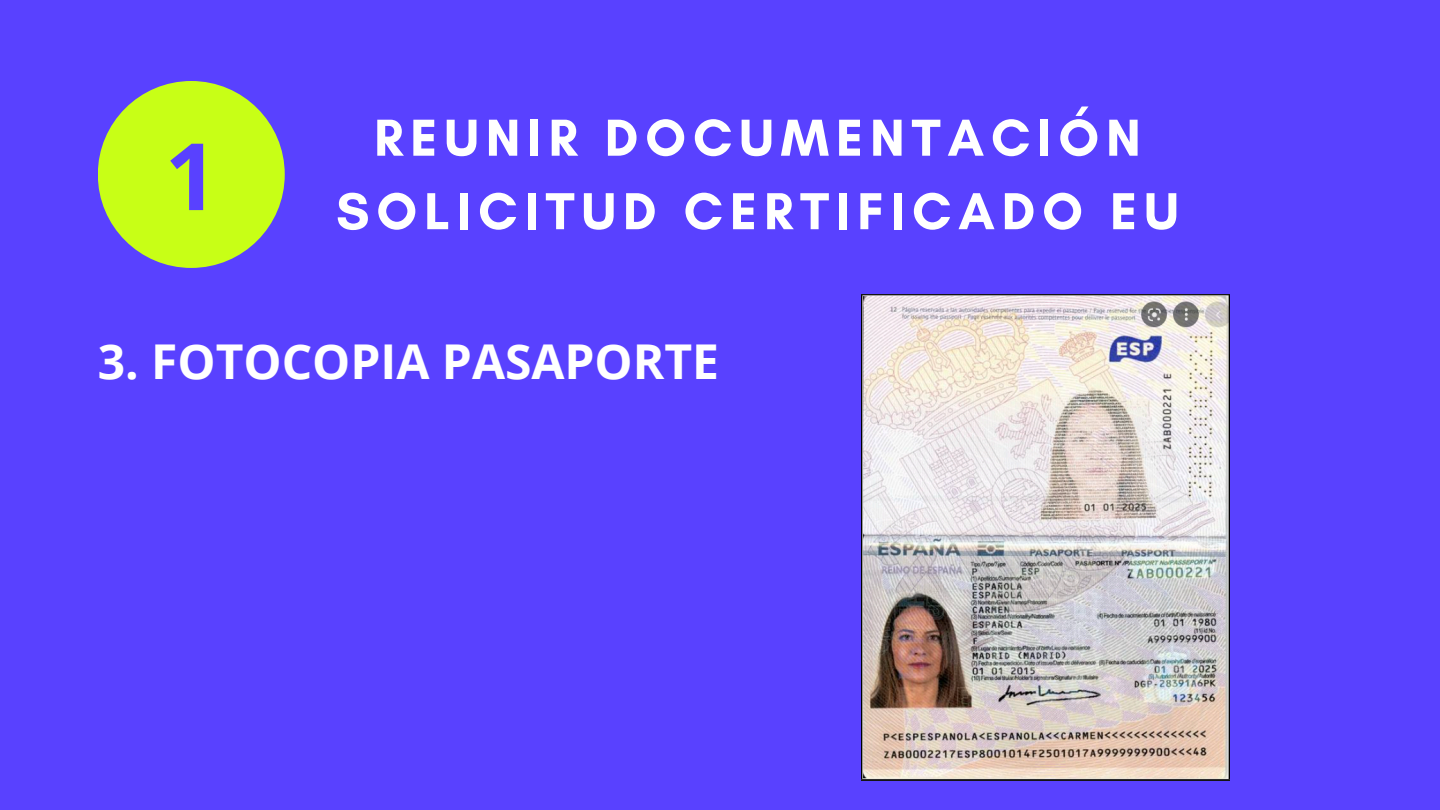
<style>
.page{position:relative;width:1440px;height:810px;background:#5941ff}
.page>*{position:absolute;margin:0;border:0;box-sizing:border-box;transform-origin:0 0}
.t1{font:700 93px "Open Sans";color:#5941ff}
.t2{font:700 53px/73.5px "Glacial Indifference";letter-spacing:.13em;color:#fff;text-align:center}
.t3{font:700 48px "Open Sans";color:#fff}
</style>
<div class="page">
<div style="left:98px;top:81px;width:187px;height:187px;background:#c8ff16;border-radius:50%"></div>
<img style="left:862px;top:294px;width:367px;height:487px">
<h1 class="t1" style="left:165px;top:111px;width:55px">1</h1>
<h1 class="t2" style="left:336px;top:100px;width:844px">REUNIR DOCUMENTACIÓN<br>SOLICITUD CERTIFICADO EU</h1>
<p class="t3" style="left:98px;top:328px;width:623px">3. FOTOCOPIA PASAPORTE</p>
</div>
